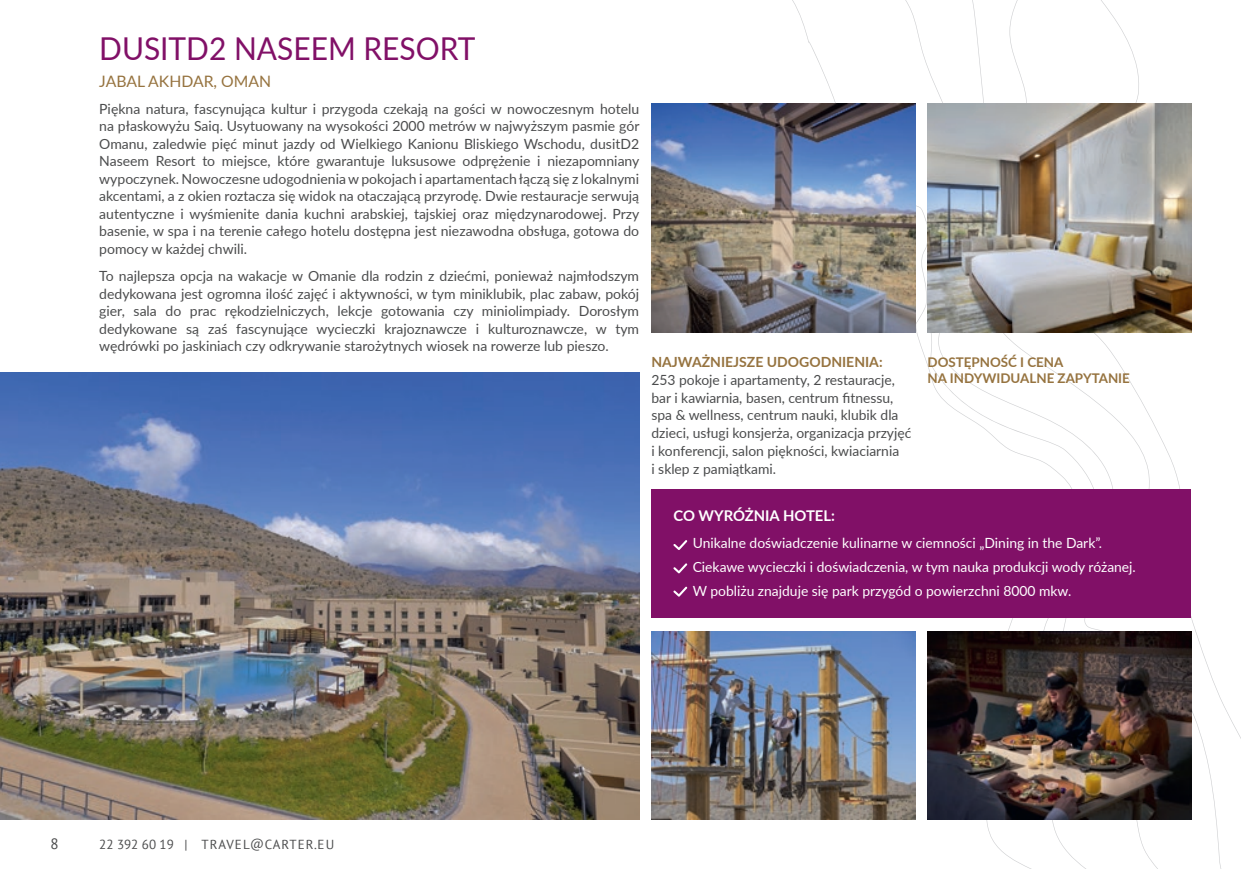
<style>
.page{position:relative;width:1241px;height:869px;background:#fff}
.page>*{position:absolute;margin:0;border:0;box-sizing:border-box;transform-origin:0 0}
.t1{font:31.5px "Lato";color:#811067;scale:.95 1}
.t2{font:15.75px "Lato";color:#96733f}
.t3{font:700 14.88px "Lato";color:#fff}
.t4{font:14.88px "PT Sans";color:#4b4c4d}
.t5{font:14px/17.5px "Lato";color:#4b4c4d;text-align:justify}
.t6{font:14px/23.6px "Lato";color:#fff}
.t7{font:700 14px "Lato";color:#96733f}
.t8{font:700 13.3px/16.1px "Lato";color:#96733f}
.t9{font:13.12px "PT Sans";letter-spacing:.055em;color:#4b4c4d}
</style>
<div class="page">
<svg style="left:792px;top:0;width:448px;height:868px"></svg>
<div style="left:651px;top:489px;width:540px;height:128px;background:#811067"></div>
<svg style="left:673px;top:540px;width:14px;height:10px"></svg>
<svg style="left:673px;top:563px;width:14px;height:10px"></svg>
<svg style="left:673px;top:586px;width:14px;height:10px"></svg>
<img style="left:651px;top:630px;width:264px;height:189px">
<img style="left:927px;top:630px;width:264px;height:189px">
<img style="left:927px;top:103px;width:264px;height:230px">
<img style="left:651px;top:103px;width:264px;height:230px">
<img style="left:0;top:372px;width:639px;height:447px">
<h1 class="t1" style="left:99px;top:26px;width:397px">DUSITD2 NASEEM RESORT</h1>
<p class="t2" style="left:99px;top:70px;width:173px">JABAL AKHDAR, OMAN</p>
<p class="t5" style="left:99px;top:99px;width:541px">Piękna natura, fascynująca kultur i przygoda czekają na gości w nowoczesnym hotelu na płaskowyżu Saiq. Usytuowany na wysokości 2000 metrów w najwyższym pasmie gór Omanu, zaledwie pięć minut jazdy od Wielkiego Kanionu Bliskiego Wschodu, dusitD2<br>Naseem Resort to miejsce, które gwarantuje luksusowe odprężenie i niezapomniany wypoczynek. Nowoczesne udogodnienia w pokojach i apartamentach łączą się z lokalnymi akcentami, a z okien roztacza się widok na otaczającą przyrodę. Dwie restauracje serwują autentyczne i wyśmienite dania kuchni arabskiej, tajskiej oraz międzynarodowej. Przy basenie, w spa i na terenie całego hotelu dostępna jest niezawodna obsługa, gotowa do pomocy w każdej chwili.</p>
<p class="t5" style="left:99px;top:266px;width:541px">To najlepsza opcja na wakacje w Omanie dla rodzin z dziećmi, ponieważ najmłodszym dedykowana jest ogromna ilość zajęć i aktywności, w tym miniklubik, plac zabaw, pokój gier, sala do prac rękodzielniczych, lekcje gotowania czy miniolimpiady. Dorosłym dedykowane są zaś fascynujące wycieczki krajoznawcze i kulturoznawcze, w tym wędrówki po jaskiniach czy odkrywanie starożytnych wiosek na rowerze lub pieszo.</p>
<p class="t7" style="left:651px;top:351px;width:232px">NAJWAŻNIEJSZE UDOGODNIENIA:</p>
<p class="t5" style="left:651px;top:370px;width:261px;text-align:left">253 pokoje i apartamenty, 2 restauracje, bar i kawiarnia, basen, centrum fitnessu, spa &amp; wellness, centrum nauki, klubik dla dzieci, usługi konsjerża, organizacja przyjęć i konferencji, salon piękności, kwiaciarnia<br>i sklep z pamiątkami.</p>
<p class="t3" style="left:673px;top:504px;width:163px">CO WYRÓŻNIA HOTEL:</p>
<p class="t8" style="left:927px;top:353px;width:204px">DOSTĘPNOŚĆ I CENA<br>NA INDYWIDUALNE ZAPYTANIE</p>
<p class="t6" style="left:692px;top:530px;width:444px">Unikalne doświadczenie kulinarne w ciemności „Dining in the Dark”.<br>Ciekawe wycieczki i doświadczenia, w tym nauka produkcji wody różanej.<br>W pobliżu znajduje się park przygód o powierzchni 8000 mkw.</p>
<p class="t4" style="left:50px;top:834px;width:10px">8</p>
<p class="t9" style="left:99px;top:835px;width:236px">22 392 60 19 | TRAVEL@CARTER.EU</p>
</div>
